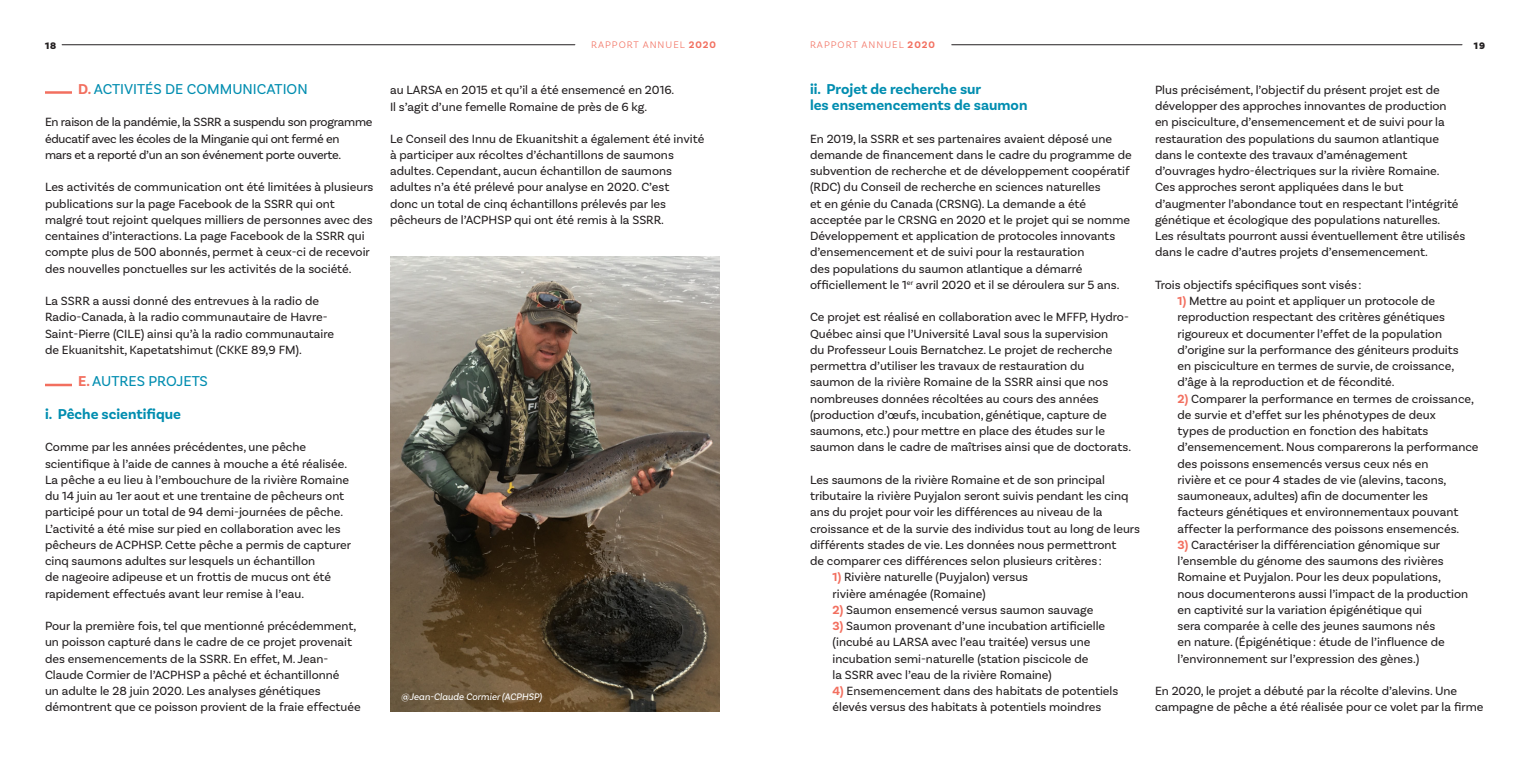
<style>
.page{position:relative;width:1530px;height:765px;background:#fff}
.page>*{position:absolute;margin:0;border:0;box-sizing:border-box;transform-origin:0 0}
.sous-titre{font:700 15px/16.2px "Basic Sans";color:#008db0}
.sous-titre-2{font:15px "Basic Sans";color:#008db0}
.Texte_courant{font:12.5px/16.2px "Basic Sans";color:#231f20}
.Texte_courant-2{font:12.5px/16.2px "Basic Sans";letter-spacing:-.02em;color:#231f20}
.t1{font:300 10px "Basic Sans";letter-spacing:.1em;color:#f26f5f}
.Texte_courant-3{font:italic 10px "Basic Sans";color:#fff}
.t2{font:900 10px "Basic Sans";color:#231f20}
.s1{font-weight:700}
.s2{font-weight:700;color:#f26f5f}
</style>
<div class="page">
<hr style="left:62px;top:44px;width:513px;height:1px;background:#231f20">
<hr style="left:952px;top:44px;width:510px;height:1px;background:#231f20">
<hr style="left:45px;top:91px;width:27px;height:3px;background:#f26f5f">
<hr style="left:45px;top:384px;width:27px;height:2px;background:#f26f5f">
<img style="left:390px;top:256px;width:330px;height:455px">
<p class="t2" style="left:45px;top:39px;width:13px">18</p>
<p class="t1" style="left:591px;top:39px;width:127px">RAPPORT ANNUEL <span class="s1">2020</span></p>
<p class="t1" style="left:810px;top:39px;width:127px">RAPPORT ANNUEL <span class="s1">2020</span></p>
<p class="t2" style="left:1474px;top:39px;width:13px">19</p>
<p class="sous-titre-2" style="left:78px;top:80px;width:231px"><span class="s2">D.</span> ACTIVITÉS DE COMMUNICATION</p>
<p class="Texte_courant-2" style="left:45px;top:114px;width:329px">En raison de la pandémie, la SSRR a suspendu son programme éducatif avec les écoles de la Minganie qui ont fermé en<br>mars et a reporté d’un an son événement porte ouverte.</p>
<p class="Texte_courant" style="left:45px;top:179px;width:330px">Les activités de communication ont été limitées à plusieurs publications sur la page Facebook de la SSRR qui ont malgré tout rejoint quelques milliers de personnes avec des centaines d’interactions. La page Facebook de la SSRR qui compte plus de 500 abonnés, permet à ceux-ci de recevoir des nouvelles ponctuelles sur les activités de la société.</p>
<p class="Texte_courant" style="left:45px;top:293px;width:291px">La SSRR a aussi donné des entrevues à la radio de Radio-Canada, à la radio communautaire de Havre-Saint-Pierre (CILE) ainsi qu’à la radio communautaire de Ekuanitshit, Kapetatshimut (CKKE 89,9 FM).</p>
<p class="sous-titre-2" style="left:78px;top:372px;width:131px"><span class="s2">E.</span> AUTRES PROJETS</p>
<p class="sous-titre" style="left:45px;top:406px;width:138px">i. Pêche scientifique</p>
<p class="Texte_courant" style="left:45px;top:439px;width:308px">Comme par les années précédentes, une pêche scientifique à l’aide de cannes à mouche a été réalisée.<br>La pêche a eu lieu à l’embouchure de la rivière Romaine du 14 juin au 1er aout et une trentaine de pêcheurs ont participé pour un total de 94 demi-journées de pêche.<br>L’activité a été mise sur pied en collaboration avec les pêcheurs de ACPHSP. Cette pêche a permis de capturer cinq saumons adultes sur lesquels un échantillon<br>de nageoire adipeuse et un frottis de mucus ont été rapidement effectués avant leur remise à l’eau.</p>
<p class="Texte_courant" style="left:45px;top:618px;width:317px">Pour la première fois, tel que mentionné précédemment, un poisson capturé dans le cadre de ce projet provenait des ensemencements de la SSRR. En effet, M. Jean-Claude Cormier de l’ACPHSP a pêché et échantillonné<br>un adulte le 28 juin 2020. Les analyses génétiques démontrent que ce poisson provient de la fraie effectuée</p>
<p class="sous-titre" style="left:810px;top:81px;width:219px">ii. Projet de recherche sur<br>les ensemencements de saumon</p>
<p class="Texte_courant" style="left:810px;top:130px;width:323px">En 2019, la SSRR et ses partenaires avaient déposé une demande de financement dans le cadre du programme de subvention de recherche et de développement coopératif (RDC) du Conseil de recherche en sciences naturelles<br>et en génie du Canada (CRSNG). La demande a été acceptée par le CRSNG en 2020 et le projet qui se nomme Développement et application de protocoles innovants d’ensemencement et de suivi pour la restauration<br>des populations du saumon atlantique a démarré officiellement le 1<sup>er</sup> avril 2020 et il se déroulera sur 5 ans.</p>
<p class="Texte_courant" style="left:810px;top:309px;width:323px">Ce projet est réalisé en collaboration avec le MFFP, Hydro-Québec ainsi que l’Université Laval sous la supervision<br>du Professeur Louis Bernatchez. Le projet de recherche permettra d’utiliser les travaux de restauration du saumon de la rivière Romaine de la SSRR ainsi que nos nombreuses données récoltées au cours des années (production d’œufs, incubation, génétique, capture de saumons, etc.) pour mettre en place des études sur le saumon dans le cadre de maîtrises ainsi que de doctorats.</p>
<p class="Texte_courant" style="left:810px;top:471px;width:332px">Les saumons de la rivière Romaine et de son principal tributaire la rivière Puyjalon seront suivis pendant les cinq ans du projet pour voir les différences au niveau de la croissance et de la survie des individus tout au long de leurs différents stades de vie. Les données nous permettront<br>de comparer ces différences selon plusieurs critères :</p>
<p class="Texte_courant" style="left:832px;top:569px;width:197px"><span class="s2">1)</span> Rivière naturelle (Puyjalon) versus rivière aménagée (Romaine)</p>
<p class="Texte_courant" style="left:832px;top:601px;width:262px"><span class="s2">2)</span> Saumon ensemencé versus saumon sauvage</p>
<p class="Texte_courant" style="left:832px;top:618px;width:274px"><span class="s2">3)</span> Saumon provenant d’une incubation artificielle (incubé au LARSA avec l’eau traitée) versus une incubation semi-naturelle (station piscicole de<br>la SSRR avec l’eau de la rivière Romaine)</p>
<p class="Texte_courant" style="left:832px;top:683px;width:287px"><span class="s2">4)</span> Ensemencement dans des habitats de potentiels élevés versus des habitats à potentiels moindres</p>
<p class="Texte_courant" style="left:1155px;top:81px;width:293px">Plus précisément, l’objectif du présent projet est de développer des approches innovantes de production en pisciculture, d’ensemencement et de suivi pour la restauration des populations du saumon atlantique dans le contexte des travaux d’aménagement d’ouvrages hydro-électriques sur la rivière Romaine.</p>
<p class="Texte_courant" style="left:1155px;top:179px;width:305px">Ces approches seront appliquées dans le but d’augmenter l’abondance tout en respectant l’intégrité génétique et écologique des populations naturelles.</p>
<p class="Texte_courant" style="left:1155px;top:228px;width:312px">Les résultats pourront aussi éventuellement être utilisés dans le cadre d’autres projets d’ensemencement.</p>
<p class="Texte_courant" style="left:1155px;top:276px;width:208px">Trois objectifs spécifiques sont visés :</p>
<p class="Texte_courant" style="left:1178px;top:293px;width:283px"><span class="s2">1)</span> Mettre au point et appliquer un protocole de reproduction respectant des critères génétiques rigoureux et documenter l’effet de la population d’origine sur la performance des géniteurs produits en pisciculture en termes de survie, de croissance, d’âge à la reproduction et de fécondité.</p>
<p class="Texte_courant" style="left:1178px;top:390px;width:303px"><span class="s2">2)</span> Comparer la performance en termes de croissance, de survie et d’effet sur les phénotypes de deux<br>types de production en fonction des habitats d’ensemencement. Nous comparerons la performance des poissons ensemencés versus ceux nés en<br>rivière et ce pour 4 stades de vie (alevins, tacons, saumoneaux, adultes) afin de documenter les<br>facteurs génétiques et environnementaux pouvant affecter la performance des poissons ensemencés.</p>
<p class="Texte_courant" style="left:1178px;top:536px;width:292px"><span class="s2">3)</span> Caractériser la différenciation génomique sur l’ensemble du génome des saumons des rivières Romaine et Puyjalon. Pour les deux populations, nous documenterons aussi l’impact de la production en captivité sur la variation épigénétique qui<br>sera comparée à celle des jeunes saumons nés<br>en nature. (Épigénétique: étude de l’influence de l’environnement sur l’expression des gènes.)</p>
<p class="Texte_courant" style="left:1155px;top:683px;width:330px">En 2020, le projet a débuté par la récolte d’alevins. Une campagne de pêche a été réalisée pour ce volet par la firme</p>
<p class="Texte_courant" style="left:390px;top:82px;width:286px">au LARSA en 2015 et qu’il a été ensemencé en 2016.<br>Il s’agit d’une femelle Romaine de près de 6 kg.</p>
<p class="Texte_courant" style="left:390px;top:130px;width:316px">Le Conseil des Innu de Ekuanitshit a également été invité à participer aux récoltes d’échantillons de saumons adultes. Cependant, aucun échantillon de saumons adultes n’a été prélevé pour analyse en 2020. C’est<br>donc un total de cinq échantillons prélevés par les pêcheurs de l’ACPHSP qui ont été remis à la SSRR.</p>
<p class="Texte_courant-3" style="left:401px;top:691px;width:142px">@Jean-Claude Cormier (ACPHSP)</p>
</div>
